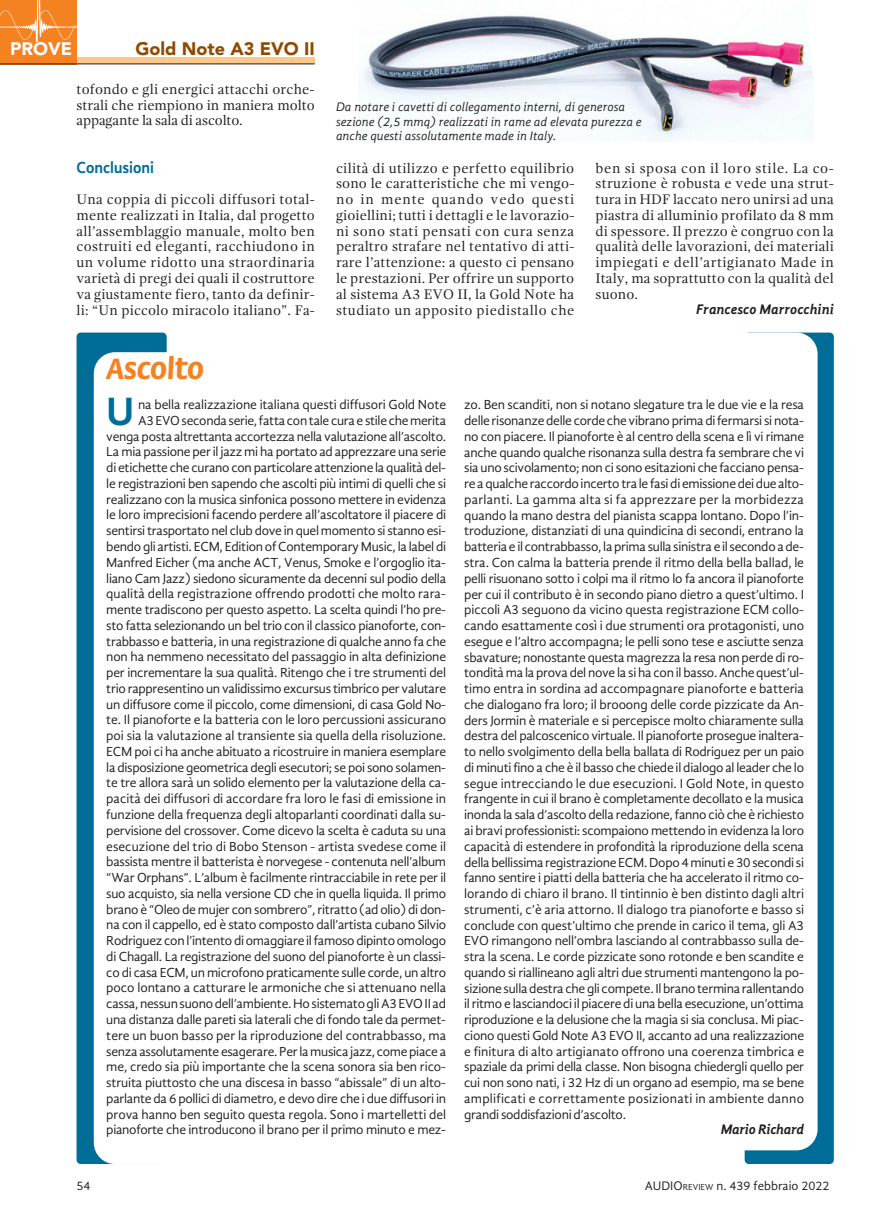
<style>
.page{position:relative;width:893px;height:1214px;background:#fff}
.page>*{position:absolute;margin:0;border:0;box-sizing:border-box;transform-origin:0 0}
.t1{font:700 40.65px "Gandhi Sans";color:#006d98}
.t2{font:700 31.35px "Flora Std";color:#f58220}
.t3{font:900 18px "Avenir";color:#8f4a02}
.t4{font:900 18px "Avenir";color:#fff}
.t5{font:700 16.5px "Gandhi Sans";color:#006d98;scale:.95 1}
.t6{font:14.25px/15.8px "Gandhi Serif";letter-spacing:.005em;color:#231f20;text-align:justify}
.t7{font:italic 700 14.25px "Gandhi Sans";color:#231f20}
.t8{font:italic 700 14.25px "Gandhi Sans";letter-spacing:-.02em;color:#231f20}
.t9{font:13.5px/15.8px "Gandhi Sans";letter-spacing:-.02em;color:#231f20;text-align:right}
.t10{font:italic 12.75px/14.2px "Gandhi Sans";color:#231f20}
.t11{font:12.75px "Gandhi Sans";color:#231f20}
.s1{font-size:9px}
</style>
<div class="page">
<div style="left:0;top:58px;width:315px;height:6px;background:#fdc88a"></div>
<div style="left:0;top:0;width:76px;height:64px;background:#f58220"></div>
<hr style="left:0;top:63px;width:315px;height:1px;background:#231f20">
<svg style="left:0;top:0;width:77px;height:41px"></svg>
<div style="left:76px;top:332px;width:91px;height:831px;background:#006d98;border-radius:4px"></div>
<div style="left:94px;top:352px;width:120px;height:811px;background:#fff;border-radius:21px"></div>
<div style="left:744px;top:332px;width:89px;height:831px;background:#006d98;border-radius:4px"></div>
<div style="left:697px;top:332px;width:120px;height:818px;background:#fff;border-radius:21px"></div>
<img style="left:360px;top:5px;width:453px;height:136px">
<h3 class="t4" style="left:10px;top:41px;width:63px">PROVE</h3>
<h3 class="t3" style="left:135px;top:41px;width:181px">Gold Note A3 EVO II</h3>
<p class="t6" style="left:77px;top:82px;width:240px">tofondo e gli energici attacchi orche&shy;strali che riempiono in maniera molto appagante la sala di ascolto.</p>
<p class="t5" style="left:76px;top:161px;width:83px">Conclusioni</p>
<p class="t6" style="left:76px;top:193px;width:240px">Una coppia di piccoli diffusori total&shy;mente realizzati in Italia, dal progetto all’assemblaggio manuale, molto ben costruiti ed eleganti, racchiudono in un volume ridotto una straordinaria varietà di pregi dei quali il costruttore va giustamente fiero, tanto da definir&shy;li: “Un piccolo miracolo italiano”. Fa-</p>
<p class="t10" style="left:336px;top:101px;width:307px">Da notare i cavetti di collegamento interni, di generosa sezione (2,5 mmq) realizzati in rame ad elevata purezza e anche questi assolutamente made in Italy.</p>
<p class="t6" style="left:336px;top:161px;width:240px">cilità di utilizzo e perfetto equilibrio sono le caratteristiche che mi vengo&shy;no in mente quando vedo questi gioiellini; tutti i dettagli e le lavorazio&shy;ni sono stati pensati con cura senza peraltro strafare nel tentativo di atti&shy;rare l’attenzione: a questo ci pensano le prestazioni. Per offrire un supporto al sistema A3 EVO II, la Gold Note ha studiato un apposito piedistallo che</p>
<p class="t6" style="left:595px;top:161px;width:240px">ben si sposa con il loro stile. La co&shy;struzione è robusta e vede una strut&shy;tura in HDF laccato nero unirsi ad una piastra di alluminio profilato da 8 mm di spessore. Il prezzo è congruo con la qualità delle lavorazioni, dei materiali impiegati e dell’artigianato Made in Italy, ma soprattutto con la qualità del suono.</p>
<p class="t7" style="left:696px;top:304px;width:139px">Francesco Marrocchini</p>
<h2 class="t2" style="left:106px;top:349px;width:99px">Ascolto</h2>
<h1 class="t1" style="left:106px;top:395px;width:30px">U</h1>
<p class="t9" style="left:106px;top:398px;width:341px">na bella realizzazione italiana questi diffusori Gold Note<br>A3 EVO seconda serie, fatta con tale cura e stile che merita venga posta altrettanta accortezza nella valutazione all’ascolto.<br>La mia passione per il jazz mi ha portato ad apprezzare una serie di etichette che curano con particolare attenzione la qualità del&shy;le registrazioni ben sapendo che ascolti più intimi di quelli che si realizzano con la musica sinfonica possono mettere in evidenza le loro imprecisioni facendo perdere all’ascoltatore il piacere di sentirsi trasportato nel club dove in quel momento si stanno esi&shy;bendo gli artisti. ECM, Edition of Contemporary Music, la label di Manfred Eicher (ma anche ACT, Venus, Smoke e l’orgoglio ita&shy;liano Cam Jazz) siedono sicuramente da decenni sul podio della qualità della registrazione offrendo prodotti che molto rara&shy;mente tradiscono per questo aspetto. La scelta quindi l’ho pre&shy;sto fatta selezionando un bel trio con il classico pianoforte, con&shy;trabbasso e batteria, in una registrazione di qualche anno fa che non ha nemmeno necessitato del passaggio in alta definizione per incrementare la sua qualità. Ritengo che i tre strumenti del trio rappresentino un validissimo excursus timbrico per valutare un diffusore come il piccolo, come dimensioni, di casa Gold No&shy;te. Il pianoforte e la batteria con le loro percussioni assicurano poi sia la valutazione al transiente sia quella della risoluzione.<br>ECM poi ci ha anche abituato a ricostruire in maniera esemplare la disposizione geometrica degli esecutori; se poi sono solamen&shy;te tre allora sarà un solido elemento per la valutazione della ca&shy;pacità dei diffusori di accordare fra loro le fasi di emissione in funzione della frequenza degli altoparlanti coordinati dalla su&shy;pervisione del crossover. Come dicevo la scelta è caduta su una esecuzione del trio di Bobo Stenson - artista svedese come il bassista mentre il batterista è norvegese - contenuta nell’album “War Orphans”. L’album è facilmente rintracciabile in rete per il suo acquisto, sia nella versione CD che in quella liquida. Il primo brano è “Oleo de mujer con sombrero”, ritratto (ad olio) di don&shy;na con il cappello, ed è stato composto dall’artista cubano Silvio Rodriguez con l’intento di omaggiare il famoso dipinto omologo di Chagall. La registrazione del suono del pianoforte è un classi&shy;co di casa ECM, un microfono praticamente sulle corde, un altro poco lontano a catturare le armoniche che si attenuano nella cassa, nessun suono dell’ambiente. Ho sistemato gli A3 EVO II ad una distanza dalle pareti sia laterali che di fondo tale da permet&shy;tere un buon basso per la riproduzione del contrabbasso, ma senza assolutamente esagerare. Per la musica jazz, come piace a me, credo sia più importante che la scena sonora sia ben rico&shy;struita piuttosto che una discesa in basso “abissale” di un alto&shy;parlante da 6 pollici di diametro, e devo dire che i due diffusori in prova hanno ben seguito questa regola. Sono i martelletti del pianoforte che introducono il brano per il primo minuto e mez-</p>
<p class="t9" style="left:464px;top:398px;width:341px;text-align:justify">zo. Ben scanditi, non si notano slegature tra le due vie e la resa delle risonanze delle corde che vibrano prima di fermarsi si nota&shy;no con piacere. Il pianoforte è al centro della scena e lì vi rimane anche quando qualche risonanza sulla destra fa sembrare che vi sia uno scivolamento; non ci sono esitazioni che facciano pensa&shy;re a qualche raccordo incerto tra le fasi di emissione dei due alto&shy;parlanti. La gamma alta si fa apprezzare per la morbidezza quando la mano destra del pianista scappa lontano. Dopo l’in&shy;troduzione, distanziati di una quindicina di secondi, entrano la batteria e il contrabbasso, la prima sulla sinistra e il secondo a de&shy;stra. Con calma la batteria prende il ritmo della bella ballad, le pelli risuonano sotto i colpi ma il ritmo lo fa ancora il pianoforte per cui il contributo è in secondo piano dietro a quest’ultimo. I piccoli A3 seguono da vicino questa registrazione ECM collo&shy;cando esattamente così i due strumenti ora protagonisti, uno esegue e l’altro accompagna; le pelli sono tese e asciutte senza sbavature; nonostante questa magrezza la resa non perde di ro&shy;tondità ma la prova del nove la si ha con il basso. Anche quest’ul&shy;timo entra in sordina ad accompagnare pianoforte e batteria che dialogano fra loro; il brooong delle corde pizzicate da An&shy;ders Jormin è materiale e si percepisce molto chiaramente sulla destra del palcoscenico virtuale. Il pianoforte prosegue inaltera&shy;to nello svolgimento della bella ballata di Rodriguez per un paio di minuti fino a che è il basso che chiede il dialogo al leader che lo segue intrecciando le due esecuzioni. I Gold Note, in questo frangente in cui il brano è completamente decollato e la musica inonda la sala d’ascolto della redazione, fanno ciò che è richiesto ai bravi professionisti: scompaiono mettendo in evidenza la loro capacità di estendere in profondità la riproduzione della scena della bellissima registrazione ECM. Dopo 4 minuti e 30 secondi si fanno sentire i piatti della batteria che ha accelerato il ritmo co&shy;lorando di chiaro il brano. Il tintinnio è ben distinto dagli altri strumenti, c’è aria attorno. Il dialogo tra pianoforte e basso si conclude con quest’ultimo che prende in carico il tema, gli A3<br>EVO rimangono nell’ombra lasciando al contrabbasso sulla de&shy;stra la scena. Le corde pizzicate sono rotonde e ben scandite e quando si riallineano agli altri due strumenti mantengono la po&shy;sizione sulla destra che gli compete. Il brano termina rallentando il ritmo e lasciandoci il piacere di una bella esecuzione, un’ottima riproduzione e la delusione che la magia si sia conclusa. Mi piac&shy;ciono questi Gold Note A3 EVO II, accanto ad una realizzazione e finitura di alto artigianato offrono una coerenza timbrica e spaziale da primi della classe. Non bisogna chiedergli quello per cui non sono nati, i 32 Hz di un organo ad esempio, ma se bene amplificati e correttamente posizionati in ambiente danno grandi soddisfazioni d’ascolto.</p>
<p class="t8" style="left:720px;top:1123px;width:85px">Mario Richard</p>
<p class="t11" style="left:76px;top:1180px;width:16px">54</p>
<p class="t11" style="left:644px;top:1180px;width:186px">AUDIO<span class="s1">REVIEW</span> n. 439 febbraio 2022</p>
</div>
